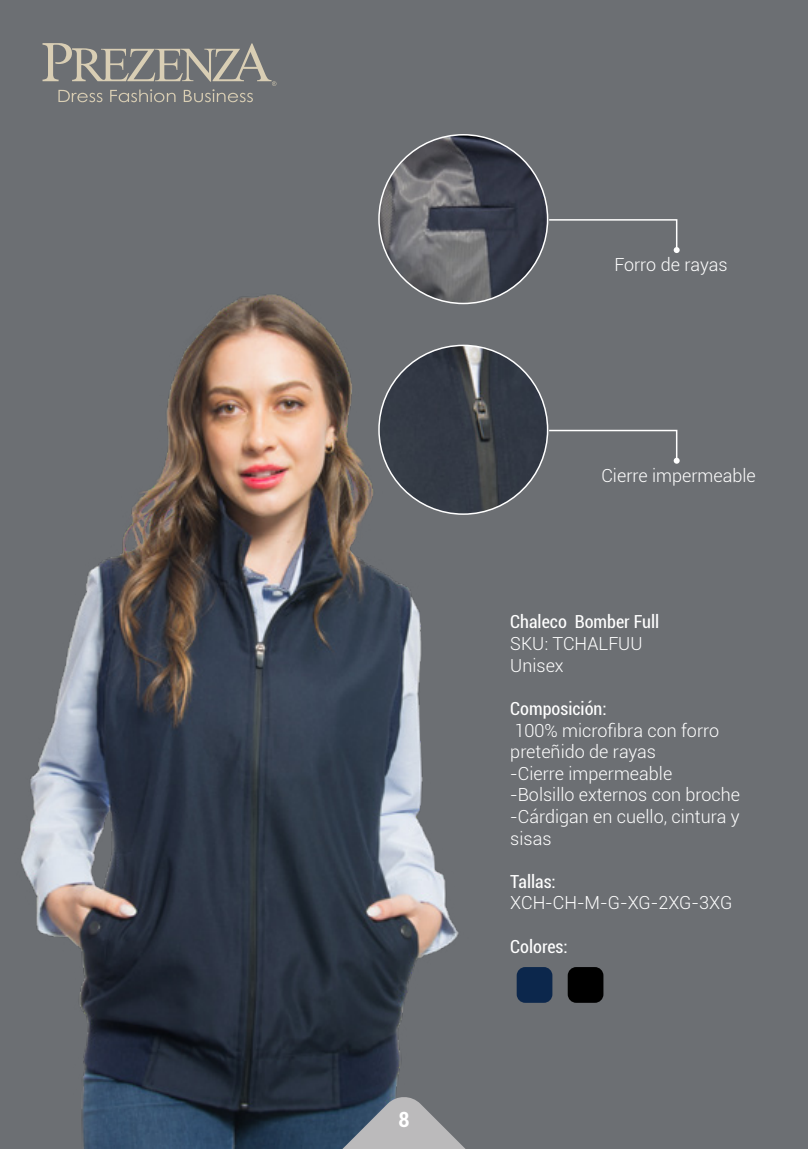
<style>
.page{position:relative;width:808px;height:1149px;background:#fff}
.page>*{position:absolute;margin:0;border:0;box-sizing:border-box;transform-origin:0 0}
.t1{font:700 condensed 21px "Roboto";color:#fff}
.t2{font:300 18px/21.6px "Roboto";color:#fff}
.t3{font:condensed 18px "Roboto";color:#fff}
</style>
<div class="page">
<div style="left:0;top:0;width:808px;height:1148px;background:#6c6f73"></div>
<img style="left:379px;top:345px;width:169px;height:169px;border-radius:84px">
<svg style="left:379px;top:135px;width:301px;height:158px"></svg>
<svg style="left:548px;top:429px;width:132px;height:34px"></svg>
<img style="left:21px;top:293px;width:489px;height:855px">
<div style="left:517px;top:966px;width:35px;height:36px;background:#0c274c;border-radius:9px"></div>
<div style="left:568px;top:966px;width:35px;height:36px;background:#000;border-radius:9px"></div>
<svg style="left:330px;top:1094px;width:148px;height:54px"></svg>
<svg style="left:43px;top:43px;width:233px;height:59px"></svg>
<p class="t1" style="left:398px;top:1104px;width:13px">8</p>
<p class="t2" style="left:614px;top:253px;width:115px">Forro de rayas</p>
<p class="t2" style="left:601px;top:464px;width:156px">Cierre impermeable</p>
<p class="t3" style="left:510px;top:609px;width:150px">Chaleco Bomber Full</p>
<p class="t2" style="left:510px;top:632px;width:134px">SKU: TCHALFUU<br>Unisex</p>
<p class="t3" style="left:510px;top:695px;width:98px">Composición:</p>
<p class="t2" style="left:510px;top:718px;width:231px">100% microfibra con forro preteñido de rayas<br>-Cierre impermeable -Bolsillo externos con broche -Cárdigan en cuello, cintura y sisas</p>
<p class="t3" style="left:510px;top:868px;width:47px">Tallas:</p>
<p class="t2" style="left:510px;top:891px;width:224px">XCH-CH-M-G-XG-2XG-3XG</p>
<p class="t3" style="left:510px;top:933px;width:59px">Colores:</p>
</div>
